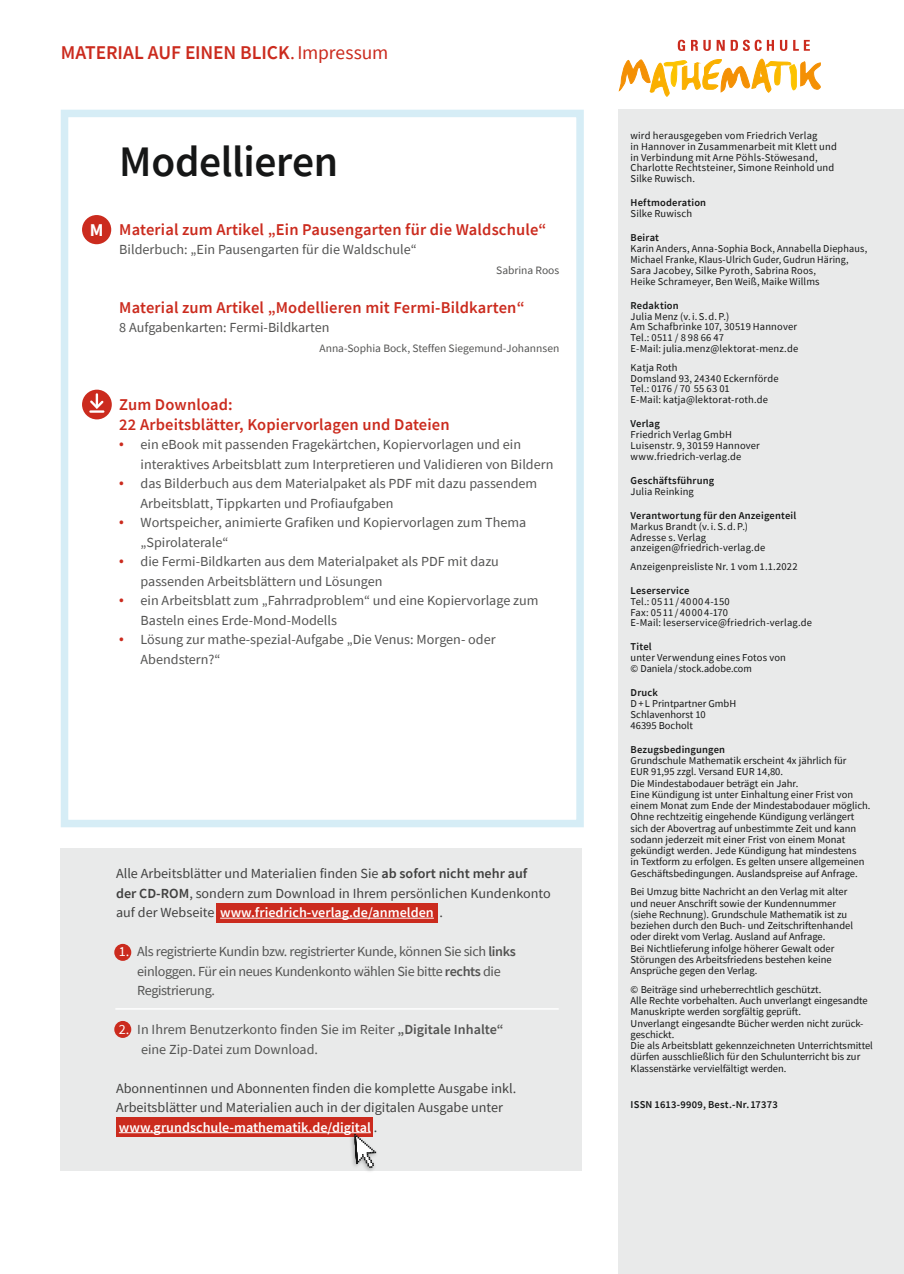
<style>
.page{position:relative;width:904px;height:1274px;background:#fff}
.page>*{position:absolute;margin:0;border:0;box-sizing:border-box;transform-origin:0 0}
.t1{font:600 43.5px "Source Sans Pro";letter-spacing:-.005em;color:#151616}
.t2{font:600 19.5px "Source Sans Pro";letter-spacing:-.005em;color:#cb2b1e}
.t3{font:700 18px "Source Sans Pro";color:#fff}
.t4{font:600 16.5px/19.5px "Source Sans Pro";letter-spacing:.01em;color:#cb2b1e}
.t5{font:13.8px/19.5px "Source Sans Pro";color:#545453}
.t6{font:13.8px/19.5px "Source Sans Pro";color:#414140}
.t7{font:13.8px/19.5px "Source Sans Pro";letter-spacing:-.025em;color:#545453}
.t8{font:11.25px "Source Sans Pro";color:#545453}
.t9{font:10.5px/11.2px "Source Sans Pro";color:#151616}
.t10{font:600 10.5px "Source Sans Pro";letter-spacing:.02em;color:#151616}
.t11{font:10.5px/10.9px "Source Sans Pro";letter-spacing:.02em;color:#151616}
.s1{font-weight:400}
.s2{font-weight:600;font-size:14.25px;color:#cb2b1e}
.s3{font-weight:600}
.s4{font-weight:600;color:#fff}
.s5{color:#fff}
</style>
<div class="page">
<div style="left:618px;top:110px;width:286px;height:1164px;background:#e9eaea"></div>
<div style="left:61px;top:110px;width:523px;height:717px;border:8px solid #d6edf6"></div>
<div style="left:82px;top:215px;width:29px;height:29px;background:#cb2b1e;border-radius:50%"></div>
<div style="left:82px;top:390px;width:30px;height:29px;background:#cb2b1e;border-radius:50%"></div>
<svg style="left:89px;top:394px;width:16px;height:19px"></svg>
<div style="left:61px;top:848px;width:521px;height:323px;background:#e9eaea"></div>
<div style="left:114px;top:944px;width:17px;height:17px;background:#cb2b1e;border-radius:50%"></div>
<div style="left:114px;top:1021px;width:17px;height:17px;background:#cb2b1e;border-radius:50%"></div>
<div style="left:116px;top:1117px;width:256px;height:20px;background:#cb2b1e"></div>
<div style="left:216px;top:904px;width:221px;height:19px;background:#cb2b1e"></div>
<hr style="left:115px;top:1008px;width:444px;height:2px;background:#fff">
<div style="left:349px;top:1131px;width:30px;height:42px;background:#151616;opacity:.3"></div>
<svg style="left:354px;top:1134px;width:22px;height:34px"></svg>
<hr style="left:220px;top:918px;width:214px;height:1px;background:#fff">
<hr style="left:119px;top:1132px;width:252px;height:1px;background:#fff">
<svg style="left:678px;top:40px;width:7px;height:11px"></svg>
<svg style="left:691px;top:40px;width:20px;height:11px"></svg>
<svg style="left:717px;top:40px;width:8px;height:11px"></svg>
<svg style="left:731px;top:40px;width:43px;height:11px"></svg>
<svg style="left:780px;top:40px;width:7px;height:11px"></svg>
<svg style="left:793px;top:40px;width:17px;height:11px"></svg>
<svg style="left:618px;top:59px;width:203px;height:38px"></svg>
<h2 class="t2" style="left:61px;top:40px;width:329px">Material auf einen Blick<span class="s1">.Impressum</span></h2>
<h1 class="t1" style="left:119px;top:133px;width:220px">Modellieren</h1>
<h3 class="t3" style="left:90px;top:218px;width:15px">M</h3>
<h3 class="t4" style="left:119px;top:219px;width:429px">Material zum Artikel „Ein Pausengarten für die Waldschule“</h3>
<h3 class="t5" style="left:119px;top:240px;width:299px">Bilderbuch: „Ein Pausengarten für die Waldschule“</h3>
<p class="t8" style="left:496px;top:263px;width:65px">Sabrina Roos</p>
<h3 class="t4" style="left:119px;top:297px;width:407px">Material zum Artikel „Modellieren mit Fermi-Bildkarten“</h3>
<h3 class="t5" style="left:119px;top:318px;width:212px">8 Aufgabenkarten: Fermi-Bildkarten</h3>
<p class="t8" style="left:319px;top:341px;width:241px">Anna-Sophia Bock, Steffen Siegemund-Johannsen</p>
<h3 class="t4" style="left:119px;top:395px;width:332px">Zum Download:<br>22 Arbeitsblätter, Kopiervorlagen und Dateien</h3>
<h3 class="t5" style="left:141px;top:435px;width:414px;text-indent:-21px"><span class="s2">•</span> ein eBook mit passenden Fragekärtchen, Kopiervorlagen und ein interaktives Arbeitsblatt zum Interpretieren und Validieren von Bildern</h3>
<h3 class="t5" style="left:141px;top:474px;width:398px;text-indent:-21px"><span class="s2">•</span> das Bilderbuch aus dem Materialpaket als PDF mit dazu passendem<br>Arbeitsblatt, Tippkarten und Profiaufgaben</h3>
<h3 class="t5" style="left:141px;top:513px;width:387px;text-indent:-21px"><span class="s2">•</span> Wortspeicher, animierte Grafiken und Kopiervorlagen zum Thema „Spirolaterale“</h3>
<h3 class="t5" style="left:141px;top:552px;width:360px;text-indent:-21px"><span class="s2">•</span> die Fermi-Bildkarten aus dem Materialpaket als PDF mit dazu passenden Arbeitsblättern und Lösungen</h3>
<h3 class="t5" style="left:141px;top:591px;width:399px;text-indent:-21px"><span class="s2">•</span> ein Arbeitsblatt zum „Fahrradproblem“ und eine Kopiervorlage zum<br>Basteln eines Erde-Mond-Modells</h3>
<h3 class="t5" style="left:141px;top:630px;width:357px;text-indent:-21px"><span class="s2">•</span> Lösung zur mathe-spezial-Aufgabe „Die Venus: Morgen- oder<br>Abendstern?“</h3>
<h3 class="t6" style="left:116px;top:864px;width:436px">Alle Arbeitsblätter und Materialien finden Sie <span class="s3">ab sofort nicht mehr auf der CD-ROM</span>, sondern zum Download in Ihrem persönlichen Kundenkonto auf der Webseite <span class="s4">www.friedrich-verlag.de/anmelden</span> .</h3>
<h3 class="t7" style="left:137px;top:942px;width:380px;text-indent:-18px"><span class="s5">1.</span> Als registrierte Kundin bzw. registrierter Kunde, können Sie sich <span class="s3">links </span>einloggen. Für ein neues Kundenkonto wählen Sie bitte <span class="s3">rechts</span> die<br>Registrierung.</h3>
<h3 class="t5" style="left:141px;top:1020px;width:364px;text-indent:-22px"><span class="s5">2.</span> In Ihrem Benutzerkonto finden Sie im Reiter <span class="s3">„Digitale I nhalte“ </span>eine Zip-Datei zum Download.</h3>
<h3 class="t6" style="left:116px;top:1078px;width:402px">Abonnentinnen und Abonnenten finden die komplette Ausgabe inkl.<br>Arbeitsblätter und Materialien auch in der digitalen Ausgabe unter <span class="s4">www.grundschule-mathematik.de/digital</span> .</h3>
<p class="t9" style="left:631px;top:130px;width:208px">wird herausgegeben vom Friedrich Verlag<br>in Hannover in Zusammenarbeit mit Klett und in Verbindung mit Arne Pöhls-Stöwesand, Charlotte Rechtsteiner, Simone Reinhold und Silke Ruwisch.</p>
<p class="t10" style="left:631px;top:196px;width:77px">Heftmoderation</p>
<p class="t9" style="left:631px;top:208px;width:63px">Silke Ruwisch</p>
<p class="t10" style="left:631px;top:231px;width:30px">Beirat</p>
<p class="t9" style="left:631px;top:243px;width:238px;line-height:10.8px">Karin Anders, Anna-Sophia Bock, Annabella Diephaus, Michael Franke, Klaus-Ulrich Guder, Gudrun Häring, Sara Jacobey, Silke -Pyroth, Sabrina Roos,<br>Heike Schrameyer, Ben Weiß, Maike Willms</p>
<p class="t10" style="left:631px;top:298px;width:50px">Redaktion</p>
<p class="t9" style="left:631px;top:311px;width:169px">Julia Menz (v.i.S.d.P.)<br>Am Schafbrinke 107, 30519 Hannover<br>Tel.: 0511 / 8 98 66 47<br>E-Mail: julia.menz@lektorat-menz.de</p>
<p class="t9" style="left:631px;top:362px;width:149px">Katja Roth<br>Domsland 93, 24340 Eckernförde<br>Tel.: 0176 / 70 55 63 01<br>E-Mail: katja@lektorat-roth.de</p>
<p class="t10" style="left:631px;top:417px;width:31px">Verlag</p>
<p class="t9" style="left:631px;top:429px;width:131px">Friedrich Verlag GmbH<br>Luisenstr. 9, 30159 Hannover www.friedrich-verlag.de</p>
<p class="t10" style="left:631px;top:473px;width:85px">Geschäftsführung</p>
<p class="t9" style="left:631px;top:486px;width:65px">Julia Reinking</p>
<p class="t10" style="left:631px;top:508px;width:167px">Verantwortung für den Anzeigenteil</p>
<p class="t9" style="left:631px;top:521px;width:136px">Markus Brandt (v.i.S.d.P.)<br>Adresse s. Verlag anzeigen@friedrich-verlag.de</p>
<p class="t9" style="left:631px;top:561px;width:169px">Anzeigenpreisliste Nr. 1 vom 1.1.2022</p>
<p class="t10" style="left:631px;top:583px;width:60px">Leserservice</p>
<p class="t11" style="left:631px;top:596px;width:183px">Tel.: 0511/40004-150<br>Fax: 0511/40004-170<br>E-Mail: leserservice@friedrich-verlag.de</p>
<p class="t10" style="left:631px;top:640px;width:23px">Titel</p>
<p class="t9" style="left:631px;top:652px;width:157px;line-height:10.8px">unter Verwendung eines Fotos von © Daniela/ stock.adobe.com</p>
<p class="t10" style="left:631px;top:686px;width:29px">Druck</p>
<p class="t9" style="left:631px;top:698px;width:107px">D+ L Printpartner GmbH<br>Schlavenhorst 10<br>46395 Bocholt</p>
<p class="t10" style="left:631px;top:742px;width:96px">Bezugsbedingungen</p>
<p class="t9" style="left:631px;top:755px;width:241px">Grundschule Mathematik erscheint 4x jährlich für<br>EUR 91,95 zzgl. Versand EUR 14,80.<br>Die Mindestabodauer beträgt ein Jahr.<br>Eine Kündigung ist unter Einhaltung einer Frist von einem Monat zum Ende der Mindestabodauer möglich.<br>Ohne rechtzeitig eingehende Kündigung verlängert sich der Abovertrag auf unbestimmte Zeit und kann sodann jederzeit mit einer Frist von einem Monat gekündigt werden. Jede Kündigung hat mindestens<br>in Textform zu erfolgen. Es gelten unsere allgemeinen Geschäftsbedingungen. Auslandspreise auf Anfrage.</p>
<p class="t9" style="left:631px;top:886px;width:224px">Bei Umzug bitte Nachricht an den Verlag mit alter und neuer Anschrift sowie der Kundennummer (siehe Rechnung). Grundschule Mathematik ist zu beziehen durch den Buch- und Zeitschriftenhandel oder direkt vom Verlag. Ausland auf Anfrage.<br>Bei Nichtlieferung infolge höherer Gewalt oder Störungen des Arbeitsfriedens bestehen keine Ansprüche gegen den Verlag.</p>
<p class="t9" style="left:631px;top:983px;width:244px">© Beiträge sind urheberrechtlich geschützt.<br>Alle Rechte vorbehalten. Auch unverlangt eingesandte Manuskripte werden sorgfältig geprüft.<br>Unverlangt eingesandte Bücher werden nicht zurück&shy;geschickt.<br>Die als Arbeitsblatt gekennzeichneten Unterrichtsmittel dürfen ausschließlich für den Schulunterricht bis zur Klassenstärke vervielfältigt werden.</p>
<p class="t10" style="left:631px;top:1098px;width:149px">ISSN 1613-9909, Best.-Nr.17373</p>
</div>
